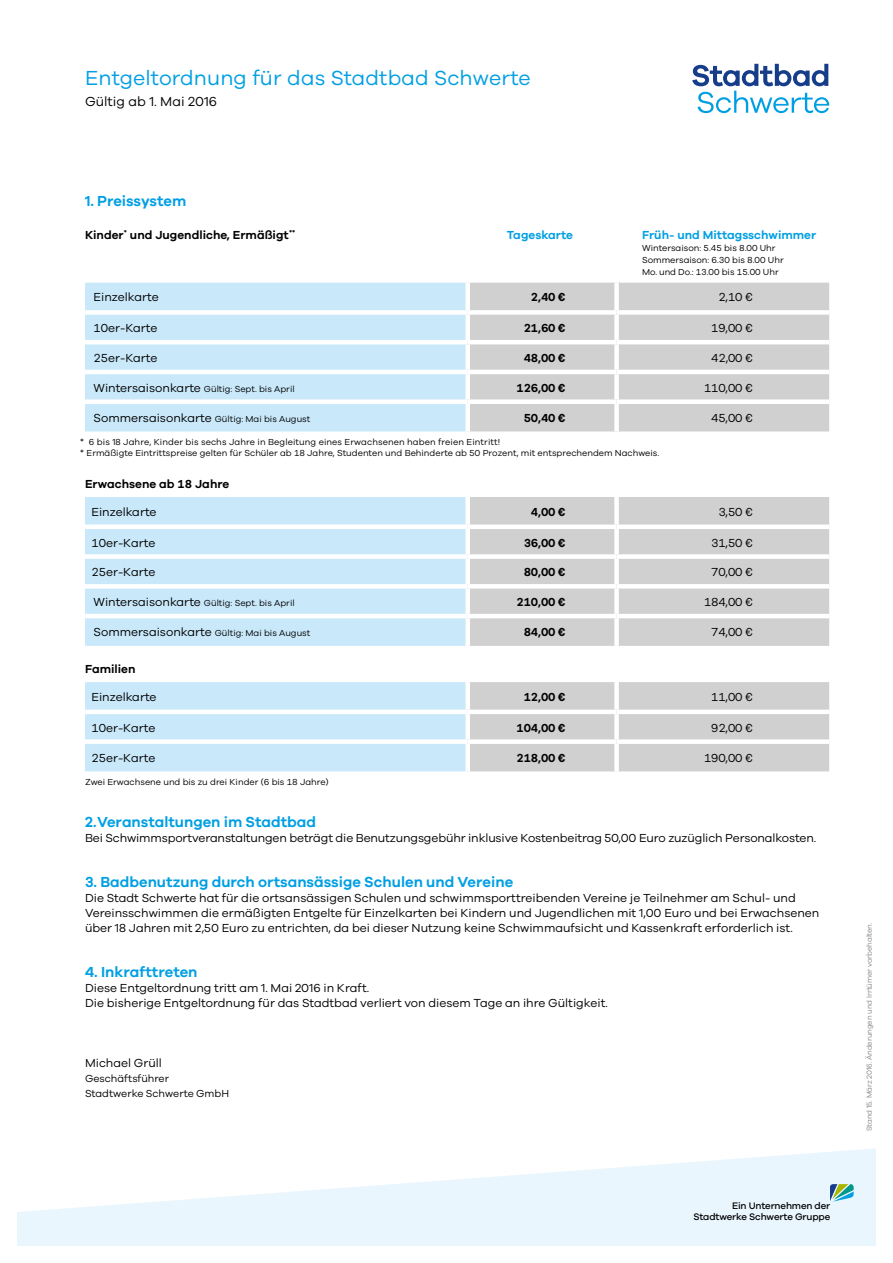
<style>
.page{position:relative;width:893px;height:1263px;background:#fff}
.page>*{position:absolute;margin:0;border:0;box-sizing:border-box;transform-origin:0 0}
.t1{font:21px "Galano Grotesque";letter-spacing:.005em;color:#009fe3}
.t2{font:600 15px "Galano Grotesque";color:#009fe3}
.t3{font:13.5px "Galano Grotesque";color:#000}
.t4{font:12px/15px "Galano Grotesque";color:#000}
.t5{font:600 12px "Galano Grotesque";letter-spacing:-.01em;color:#000}
.t6{font:12px "Galano Grotesque";letter-spacing:-.01em;color:#000}
.t7{font:600 12px "Galano Grotesque";color:#000}
.t8{font:600 12px "Galano Grotesque";color:#009fe3}
.t9{font:10.5px/15px "Galano Grotesque";color:#000}
.t10{font:500 9.75px/11.2px "Galano Grotesque";letter-spacing:-.015em;color:#000;text-align:right}
.t11{font:9px/12px "Galano Grotesque";color:#000}
.t12{font:7.5px "Galano Grotesque";letter-spacing:-.015em;color:#878787}
.s1{font-size:12px}
</style>
<div class="page">
<svg style="left:17px;top:1148px;width:859px;height:98px;fill:#eaf6fe"></svg>
<svg style="left:830px;top:1184px;width:24px;height:17px"></svg>
<svg style="left:692px;top:64px;width:137px;height:49px"></svg>
<div style="left:85px;top:283px;width:380px;height:148px;background:#c9e9fb"></div>
<div style="left:470px;top:283px;width:359px;height:148px;background:#d0d0d0"></div>
<div style="left:614px;top:283px;width:5px;height:27px;background:#fff"></div>
<div style="left:85px;top:310px;width:383px;height:5px;background:#fff"></div>
<div style="left:468px;top:310px;width:149px;height:5px;background:#fff"></div>
<div style="left:617px;top:310px;width:212px;height:5px;background:#fff"></div>
<div style="left:614px;top:315px;width:5px;height:25px;background:#fff"></div>
<hr style="left:85px;top:340px;width:383px;height:4px;background:#fff">
<hr style="left:468px;top:340px;width:149px;height:4px;background:#fff">
<hr style="left:617px;top:340px;width:212px;height:4px;background:#fff">
<div style="left:614px;top:344px;width:5px;height:26px;background:#fff"></div>
<hr style="left:85px;top:370px;width:383px;height:4px;background:#fff">
<hr style="left:468px;top:370px;width:149px;height:4px;background:#fff">
<hr style="left:617px;top:370px;width:212px;height:4px;background:#fff">
<div style="left:614px;top:374px;width:5px;height:25px;background:#fff"></div>
<div style="left:85px;top:399px;width:383px;height:5px;background:#fff"></div>
<div style="left:468px;top:399px;width:149px;height:5px;background:#fff"></div>
<div style="left:617px;top:399px;width:212px;height:5px;background:#fff"></div>
<div style="left:614px;top:404px;width:5px;height:27px;background:#fff"></div>
<div style="left:85px;top:497px;width:380px;height:149px;background:#c9e9fb"></div>
<div style="left:470px;top:497px;width:359px;height:149px;background:#d0d0d0"></div>
<div style="left:614px;top:497px;width:5px;height:27px;background:#fff"></div>
<div style="left:85px;top:524px;width:383px;height:5px;background:#fff"></div>
<div style="left:468px;top:524px;width:149px;height:5px;background:#fff"></div>
<div style="left:617px;top:524px;width:212px;height:5px;background:#fff"></div>
<div style="left:614px;top:529px;width:5px;height:25px;background:#fff"></div>
<div style="left:85px;top:554px;width:383px;height:5px;background:#fff"></div>
<div style="left:468px;top:554px;width:149px;height:5px;background:#fff"></div>
<div style="left:617px;top:554px;width:212px;height:5px;background:#fff"></div>
<div style="left:614px;top:559px;width:5px;height:25px;background:#fff"></div>
<div style="left:85px;top:584px;width:383px;height:5px;background:#fff"></div>
<div style="left:468px;top:584px;width:149px;height:5px;background:#fff"></div>
<div style="left:617px;top:584px;width:212px;height:5px;background:#fff"></div>
<div style="left:614px;top:589px;width:5px;height:25px;background:#fff"></div>
<hr style="left:85px;top:614px;width:383px;height:4px;background:#fff">
<hr style="left:468px;top:614px;width:149px;height:4px;background:#fff">
<hr style="left:617px;top:614px;width:212px;height:4px;background:#fff">
<div style="left:614px;top:618px;width:5px;height:28px;background:#fff"></div>
<svg style="left:85px;top:682px;width:744px;height:89px;background:#ccdde6"></svg>
<div style="left:465px;top:682px;width:5px;height:28px;background:#fff"></div>
<div style="left:614px;top:682px;width:5px;height:28px;background:#fff"></div>
<hr style="left:85px;top:710px;width:383px;height:4px;background:#fff">
<hr style="left:468px;top:710px;width:149px;height:4px;background:#fff">
<div style="left:465px;top:714px;width:5px;height:25px;background:#fff"></div>
<hr style="left:617px;top:710px;width:212px;height:4px;background:#fff">
<div style="left:614px;top:714px;width:5px;height:25px;background:#fff"></div>
<div style="left:85px;top:739px;width:383px;height:5px;background:#fff"></div>
<div style="left:468px;top:739px;width:149px;height:5px;background:#fff"></div>
<div style="left:465px;top:744px;width:5px;height:27px;background:#fff"></div>
<div style="left:617px;top:739px;width:212px;height:5px;background:#fff"></div>
<div style="left:614px;top:744px;width:5px;height:27px;background:#fff"></div>
<h1 class="t1" style="left:85px;top:65px;width:447px">Entgeltordnung für das Stadtbad Schwerte</h1>
<p class="t3" style="left:85px;top:93px;width:134px">Gültig ab 1. Mai 2016</p>
<p class="t2" style="left:85px;top:192px;width:103px">1. Preissystem</p>
<p class="t7" style="left:85px;top:228px;width:212px">Kinder<sup>*</sup> und Jugendliche, Ermäßigt<sup>**</sup></p>
<p class="t8" style="left:507px;top:228px;width:68px">Tageskarte</p>
<p class="t8" style="left:642px;top:228px;width:176px">Früh- und Mittagsschwimmer</p>
<p class="t11" style="left:642px;top:242px;width:143px">Wintersaison: 5.45 bis 8.00 Uhr<br>Sommersaison: 6.30 bis 8.00 Uhr<br>Mo. und Do.: 13.00 bis 15.00 Uhr</p>
<p class="t4" style="left:94px;top:289px;width:67px">Einzelkarte</p>
<p class="t5" style="left:531px;top:290px;width:36px">2,40 €</p>
<p class="t6" style="left:718px;top:290px;width:36px">2,10 €</p>
<p class="t4" style="left:94px;top:320px;width:65px">10er-Karte</p>
<p class="t5" style="left:524px;top:321px;width:43px">21,60 €</p>
<p class="t6" style="left:711px;top:321px;width:43px">19,00 €</p>
<p class="t4" style="left:94px;top:350px;width:65px">25er-Karte</p>
<p class="t5" style="left:524px;top:351px;width:43px">48,00 €</p>
<p class="t6" style="left:711px;top:351px;width:43px">42,00 €</p>
<p class="t11" style="left:94px;top:382px;width:203px"><span class="s1">Wintersaisonkarte</span> Gültig: Sept. bis April</p>
<p class="t5" style="left:516px;top:380px;width:51px">126,00 €</p>
<p class="t6" style="left:704px;top:381px;width:50px">110,00 €</p>
<p class="t11" style="left:94px;top:412px;width:218px"><span class="s1">Sommersaisonkarte</span> Gültig: Mai bis August</p>
<p class="t5" style="left:524px;top:410px;width:43px">50,40 €</p>
<p class="t6" style="left:711px;top:410px;width:43px">45,00 €</p>
<p class="t11" style="left:80px;top:436px;width:580px;line-height:11.6px">* 6 bis 18 Jahre, Kinder bis sechs Jahre in Begleitung eines Erwachsenen haben freien Eintritt!<br>* Ermäßigte Eintrittspreise gelten für Schüler ab 18 Jahre, Studenten und Behinderte ab 50 Prozent, mit entsprechendem Nachweis.</p>
<p class="t7" style="left:85px;top:476px;width:146px">Erwachsene ab 18 Jahre</p>
<p class="t4" style="left:91px;top:504px;width:67px">Einzelkarte</p>
<p class="t5" style="left:531px;top:504px;width:36px">4,00 €</p>
<p class="t6" style="left:718px;top:505px;width:36px">3,50 €</p>
<p class="t4" style="left:91px;top:535px;width:65px">10er-Karte</p>
<p class="t5" style="left:524px;top:535px;width:43px">36,00 €</p>
<p class="t6" style="left:711px;top:535px;width:43px">31,50 €</p>
<p class="t4" style="left:91px;top:564px;width:65px">25er-Karte</p>
<p class="t5" style="left:524px;top:565px;width:43px">80,00 €</p>
<p class="t6" style="left:711px;top:565px;width:43px">70,00 €</p>
<p class="t11" style="left:94px;top:597px;width:203px"><span class="s1">Wintersaisonkarte</span> Gültig: Sept. bis April</p>
<p class="t5" style="left:516px;top:595px;width:51px">210,00 €</p>
<p class="t6" style="left:704px;top:595px;width:50px">184,00 €</p>
<p class="t11" style="left:94px;top:627px;width:218px"><span class="s1">Sommersaisonkarte</span> Gültig: Mai bis August</p>
<p class="t5" style="left:524px;top:625px;width:43px">84,00 €</p>
<p class="t6" style="left:711px;top:625px;width:43px">74,00 €</p>
<p class="t7" style="left:85px;top:661px;width:52px">Familien</p>
<p class="t4" style="left:91px;top:689px;width:67px">Einzelkarte</p>
<p class="t5" style="left:524px;top:689px;width:43px">12,00 €</p>
<p class="t6" style="left:711px;top:690px;width:43px">11,00 €</p>
<p class="t4" style="left:91px;top:720px;width:65px">10er-Karte</p>
<p class="t5" style="left:516px;top:720px;width:51px">104,00 €</p>
<p class="t6" style="left:711px;top:720px;width:43px">92,00 €</p>
<p class="t4" style="left:91px;top:750px;width:65px">25er-Karte</p>
<p class="t5" style="left:516px;top:750px;width:51px">218,00 €</p>
<p class="t6" style="left:704px;top:750px;width:50px">190,00 €</p>
<p class="t11" style="left:85px;top:775px;width:245px">Zwei Erwachsene und bis zu drei Kinder (6 bis 18 Jahre)</p>
<p class="t2" style="left:85px;top:813px;width:233px">2.Veranstaltungen im Stadtbad</p>
<p class="t4" style="left:85px;top:830px;width:733px">Bei Schwimmsportveranstaltungen beträgt die Benutzungsgebühr inklusive Kostenbeitrag 50,00 Euro zuzüglich Personalkosten.</p>
<p class="t2" style="left:85px;top:873px;width:430px">3. Badbenutzung durch ortsansässige Schulen und Vereine</p>
<p class="t4" style="left:85px;top:890px;width:736px">Die Stadt Schwerte hat für die ortsansässigen Schulen und schwimmsporttreibenden Vereine je Teilnehmer am Schul- und<br>Vereinsschwimmen die ermäßigten Entgelte für Einzelkarten bei Kindern und Jugendlichen mit 1,00 Euro und bei Erwachsenen über 18 Jahren mit 2,50 Euro zu entrichten, da bei dieser Nutzung keine Schwimmaufsicht und Kassenkraft erforderlich ist.</p>
<p class="t2" style="left:85px;top:963px;width:114px">4. Inkrafttreten</p>
<p class="t4" style="left:85px;top:980px;width:524px">Diese Entgeltordnung tritt am 1. Mai 2016 in Kraft.<br>Die bisherige Entgeltordnung für das Stadtbad verliert von diesem Tage an ihre Gültigkeit.</p>
<p class="t4" style="left:85px;top:1055px;width:78px">Michael Grüll</p>
<p class="t9" style="left:85px;top:1071px;width:146px">Geschäftsführer<br>Stadtwerke Schwerte GmbH</p>
<p class="t10" style="left:694px;top:1200px;width:138px">Ein Unternehmen der<br>Stadtwerke Schwerte Gruppe</p>
<p class="t12" style="left:865px;top:1131px;width:210px;rotate:-90deg">Stand 15. März 2016. Änderungen und Irrtümer vorbehalten.</p>
</div>
